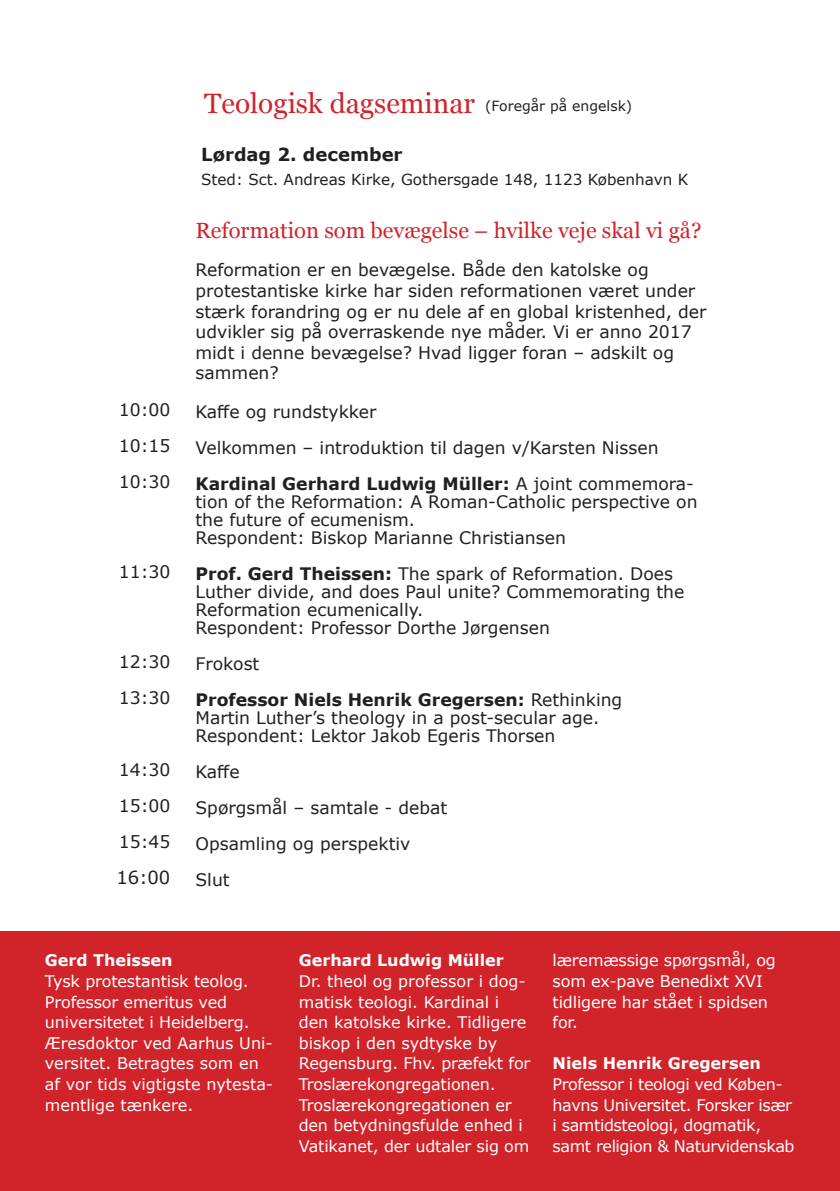
<style>
.page{position:relative;width:840px;height:1191px;background:#fff}
.page>*{position:absolute;margin:0;border:0;box-sizing:border-box;transform-origin:0 0}
.t1{font:28px "Georgia";color:#d1232a}
.t2{font:22px "Georgia";color:#d1232a}
.t3{font:700 18px "Verdana";color:#231f20}
.t4{font:18px "Verdana";color:#231f20}
.t5{font:17.2px/20.6px "Verdana";color:#231f20}
.t6{font:700 17.2px "Verdana";color:#231f20}
.t7{font:16px/20.6px "Verdana";letter-spacing:-.01em;color:#fff}
.t8{font:700 16px "Verdana";color:#fff}
.t9{font:15.2px "Verdana";color:#231f20}
.t10{font:14px "Verdana";color:#231f20}
.s1{font-weight:400}
.s2{font-weight:700}
</style>
<div class="page">
<div style="left:0;top:931px;width:839px;height:260px;background:#d1232a"></div>
<p class="t1" style="left:204px;top:83px;width:272px">Teologisk dagseminar</p>
<p class="t10" style="left:485px;top:96px;width:149px">(Foregår på engelsk)</p>
<p class="t5" style="left:119px;top:399px;width:53px">10:00</p>
<p class="t5" style="left:119px;top:435px;width:53px">10:15</p>
<p class="t5" style="left:119px;top:471px;width:53px">10:30</p>
<p class="t5" style="left:119px;top:561px;width:53px">11:30</p>
<p class="t5" style="left:119px;top:651px;width:53px">12:30</p>
<p class="t5" style="left:119px;top:687px;width:53px">13:30</p>
<p class="t5" style="left:119px;top:759px;width:53px">14:30</p>
<p class="t5" style="left:119px;top:795px;width:53px">15:00</p>
<p class="t5" style="left:119px;top:831px;width:53px">15:45</p>
<p class="t4" style="left:116px;top:865px;width:55px">16:00</p>
<p class="t3" style="left:201px;top:142px;width:203px">Lørdag 2. december</p>
<p class="t9" style="left:201px;top:169px;width:488px">Sted: Sct. Andreas Kirke, Gothersgade 148, 1123 København K</p>
<p class="t2" style="left:195px;top:214px;width:507px">Reformation som bevægelse – hvilke veje skal vi gå?</p>
<p class="t5" style="left:195px;top:260px;width:454px">Reformation er en bevægelse. Både den katolske og</p>
<p class="t5" style="left:195px;top:280px;width:512px">protestantiske kirke har siden reformationen været under stærk forandring og er nu dele af en global kristenhed, der udvikler sig på overraskende nye måder. Vi er anno 2017 midt i denne bevægelse? Hvad ligger foran – adskilt og sammen?</p>
<p class="t5" style="left:195px;top:401px;width:182px">Kaffe og rundstykker</p>
<p class="t5" style="left:195px;top:437px;width:464px">Velkommen – introduktion til dagen v/Karsten Nissen</p>
<p class="t6" style="left:195px;top:471px;width:500px">Kardinal Gerhard Ludwig Müller: <span class="s1">A joint commemora-</span></p>
<p class="t5" style="left:195px;top:492px;width:503px;line-height:18px">tion of the Reformation: A Roman-Catholic perspective on the future of ecumenism.</p>
<p class="t5" style="left:195px;top:527px;width:371px">Respondent: Biskop Marianne Christiansen</p>
<p class="t5" style="left:195px;top:564px;width:490px;line-height:18px"><span class="s2">Prof. Gerd Theissen:</span> The spark of Reformation. Does<br>Luther divide, and does Paul unite? Commemorating the<br>Reformation ecumenically.</p>
<p class="t5" style="left:195px;top:617px;width:356px">Respondent: Professor Dorthe Jørgensen</p>
<p class="t5" style="left:195px;top:653px;width:65px">Frokost</p>
<p class="t6" style="left:195px;top:687px;width:428px">Professor Niels Henrik Gregersen: <span class="s1">Rethinking</span></p>
<p class="t5" style="left:195px;top:707px;width:405px">Martin Luther’s theology in a post-secular age.</p>
<p class="t5" style="left:195px;top:725px;width:361px">Respondent: Lektor Jakob Egeris Thorsen</p>
<p class="t5" style="left:195px;top:761px;width:46px">Kaffe</p>
<p class="t5" style="left:195px;top:797px;width:253px">Spørgsmål – samtale - debat</p>
<p class="t5" style="left:195px;top:833px;width:216px">Opsamling og perspektiv</p>
<p class="t5" style="left:195px;top:869px;width:36px">Slut</p>
<p class="t8" style="left:45px;top:949px;width:129px">Gerd Theissen</p>
<p class="t7" style="left:45px;top:970px;width:205px">Tysk protestantisk teolog.<br>Professor emeritus ved</p>
<p class="t7" style="left:45px;top:1012px;width:206px">universitetet i Heidelberg.</p>
<p class="t7" style="left:45px;top:1032px;width:230px">Æresdoktor ved Aarhus Uni&shy;versitet. Betragtes som en af vor tids vigtigste nytesta&shy;mentlige tænkere.</p>
<p class="t8" style="left:298px;top:949px;width:206px">Gerhard Ludwig Müller</p>
<p class="t7" style="left:298px;top:970px;width:233px">Dr. theol og professor i dog&shy;matisk teologi. Kardinal i den katolske kirke. Tidligere biskop i den sydtyske by<br>Regensburg. Fhv. præfekt for</p>
<p class="t7" style="left:298px;top:1073px;width:198px">Troslærekongregationen.</p>
<p class="t7" style="left:298px;top:1094px;width:232px">Troslærekongregationen er den betydningsfulde enhed i<br>Vatikanet, der udtaler sig om</p>
<p class="t7" style="left:552px;top:950px;width:225px">læremæssige spørgsmål, og som ex-pave Benedixt XVI tidligere har stået i spidsen for.</p>
<p class="t8" style="left:552px;top:1052px;width:209px">Niels Henrik Gregersen</p>
<p class="t7" style="left:552px;top:1073px;width:231px">Professor i teologi ved Køben-</p>
<p class="t7" style="left:552px;top:1094px;width:243px">havns Universitet. Forsker især i samtidsteologi, dogmatik, samt religion &amp; Naturvidenskab</p>
</div>
